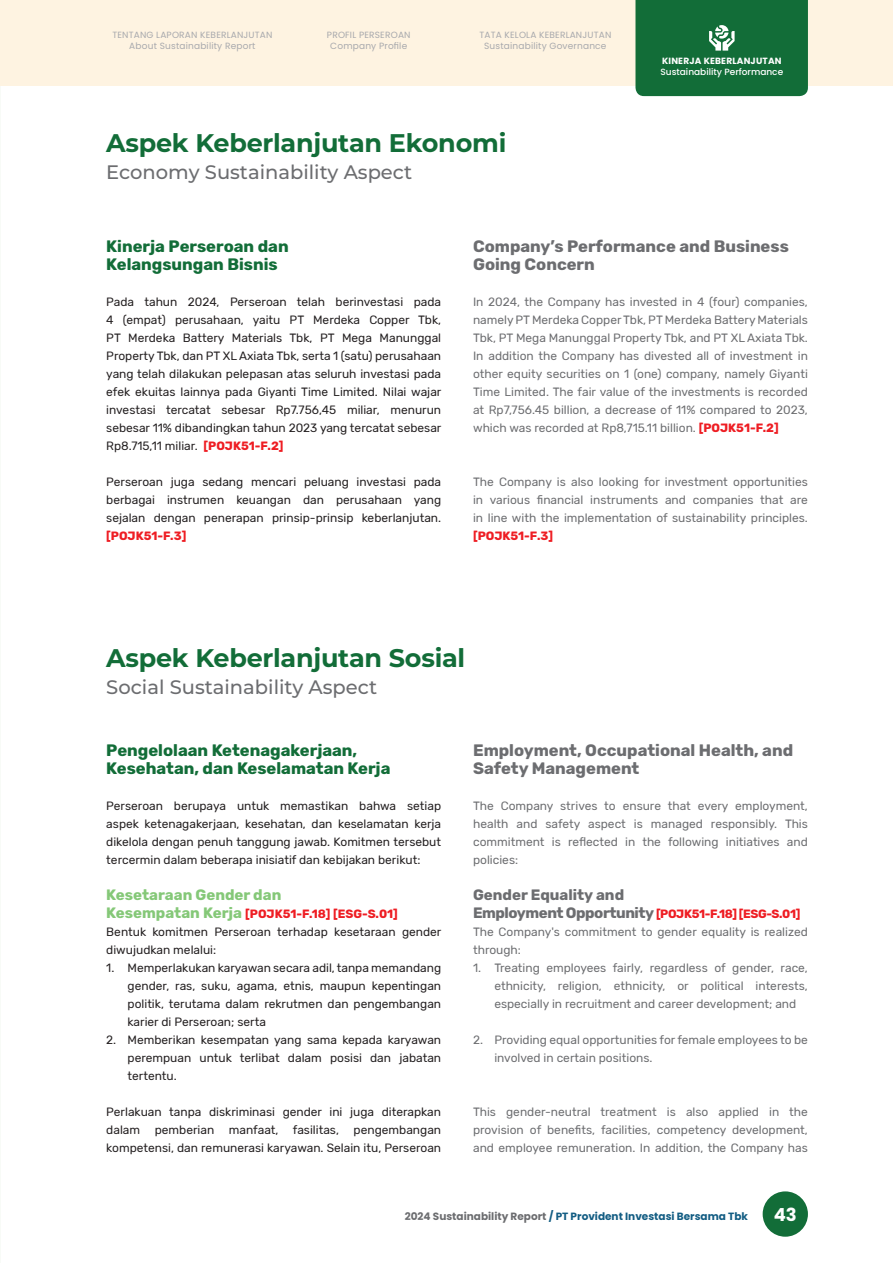
<style>
.page{position:relative;width:893px;height:1263px;background:#fff}
.page>*{position:absolute;margin:0;border:0;box-sizing:border-box;transform-origin:0 0}
.JUDUL_BESAR_ID{font:700 25.5px "Montserrat";letter-spacing:-.01em;color:#126d38}
.JUDUL_BESAR_EN{font:500 19.5px "Montserrat";color:#6c6d70}
.t1{font:700 18px "Poppins";color:#fff}
.Sub_1_ID{font:700 16.5px/18px "Rubik";color:#126d38}
.Sub_1_EN{font:700 16.5px/18px "Rubik";color:#6c6d70}
.Sub_2_ID{font:700 15px "Rubik";color:#85c878}
.Sub_2_EN{font:700 15px "Rubik";color:#6c6d70}
.Bodytext_ID{font:12px/18px "Rubik";color:#231f20;text-align:justify}
.Bodytext_EN{font:12px/18px "Rubik";color:#6c6d70;text-align:justify}
.Tab_1_ID{font:12px/18px "Rubik";color:#231f20;text-align:justify}
.Tab_1_EN{font:12px/18px "Rubik";color:#6c6d70;text-align:justify}
.Sub_2_EN-2{font:700 12px "Rubik";letter-spacing:-.03em;color:#ee1d23}
.Sub_2_ID-2{font:700 12px "Rubik";color:#ee1d23}
.t2{font:700 10.5px "Poppins";color:#135d83}
.t3{font:9px/10.5px "Poppins";letter-spacing:.02em;color:#a8a9ad;text-align:center}
.t4{font:500 9px "Poppins";color:#fff}
.t5{font:700 9px "Poppins";letter-spacing:.02em;color:#fff}
.s1{font-weight:700;color:#ee1d23}
.s2{font-size:15px;color:#85c878}
.s3{font-size:15px;color:#6c6d70}
.s4{color:#6c6d70}
</style>
<div class="page">
<div style="left:0;top:0;width:893px;height:86px;background:#fef3e1"></div>
<div style="left:763px;top:1191px;width:45px;height:46px;background:#126d38;border-radius:50%"></div>
<div style="left:635px;top:0;width:173px;height:96px;background:#126d38"></div>
<p class="t3" style="left:112px;top:30px;width:162px">TENTANG LAPORAN KEBERLANJUTAN<br>About Sustainability Report</p>
<p class="t3" style="left:327px;top:30px;width:85px">PROFIL PERSEROAN<br>Company Profile</p>
<p class="t3" style="left:479px;top:30px;width:133px">TATA KELOLA KEBERLANJUTAN<br>Sustainability Governance</p>
<p class="JUDUL_BESAR_ID" style="left:106px;top:125px;width:402px">Aspek Keberlanjutan Ekonomi</p>
<p class="JUDUL_BESAR_EN" style="left:106px;top:159px;width:307px">Economy Sustainability Aspect</p>
<p class="t5" style="left:662px;top:56px;width:121px">KINERJA KEBERLANJUTAN</p>
<p class="t4" style="left:660px;top:66px;width:124px">Sustainability Performance</p>
<p class="Sub_1_ID" style="left:106px;top:238px;width:184px">Kinerja Perseroan dan<br>Kelangsungan Bisnis</p>
<p class="Bodytext_ID" style="left:106px;top:293px;width:337px">Pada tahun 2024, Perseroan telah berinvestasi pada 4 (empat) perusahaan, yaitu PT Merdeka Copper Tbk, PT Merdeka Battery Materials Tbk, PT Mega Manunggal Property Tbk, dan PT XL Axiata Tbk, serta 1 (satu) perusahaan yang telah dilakukan pelepasan atas seluruh investasi pada efek ekuitas lainnya pada Giyanti Time Limited. Nilai wajar investasi tercatat sebesar Rp7.756,45 miliar, menurun sebesar 11% dibandingkan tahun 2023 yang tercatat sebesar Rp8.715,11 miliar. <span class="s1">[POJK51-F.2]</span></p>
<p class="Bodytext_ID" style="left:106px;top:473px;width:336px">Perseroan juga sedang mencari peluang investasi pada berbagai instrumen keuangan dan perusahaan yang sejalan dengan penerapan prinsip-prinsip keberlanjutan. <span class="s1">[POJK51-F.3]</span></p>
<p class="Sub_1_EN" style="left:473px;top:238px;width:317px">Company’s Performance and Business<br>Going Concern</p>
<p class="Bodytext_EN" style="left:473px;top:293px;width:336px">In 2024, the Company has invested in 4 (four) companies, namely PT Merdeka Copper Tbk, PT Merdeka Battery Materials Tbk, PT Mega Manunggal Property Tbk, and PT XL Axiata Tbk.<br>In addition the Company has divested all of investment in other equity securities on 1 (one) company, namely Giyanti Time Limited. The fair value of the investments is recorded at Rp7,756.45 billion, a decrease of 11% compared to 2023, which was recorded at Rp8,715.11 billion. <span class="s1">[POJK51-F.2]</span></p>
<p class="Bodytext_EN" style="left:473px;top:473px;width:336px">The Company is also looking for investment opportunities in various financial instruments and companies that are in line with the implementation of sustainability principles. <span class="s1">[POJK51-F.3]</span></p>
<p class="JUDUL_BESAR_ID" style="left:106px;top:639px;width:360px">Aspek Keberlanjutan Sosial</p>
<p class="JUDUL_BESAR_EN" style="left:106px;top:673px;width:272px">Social Sustainability Aspect</p>
<p class="Sub_1_ID" style="left:106px;top:742px;width:286px">Pengelolaan Ketenagakerjaan,<br>Kesehatan, dan Keselamatan Kerja</p>
<p class="Bodytext_ID" style="left:106px;top:797px;width:336px">Perseroan berupaya untuk memastikan bahwa setiap aspek ketenagakerjaan, kesehatan, dan keselamatan kerja dikelola dengan penuh tanggung jawab. Komitmen tersebut tercermin dalam beberapa inisiatif dan kebijakan berikut:</p>
<p class="Sub_2_ID" style="left:106px;top:886px;width:177px">Kesetaraan Gender dan</p>
<p class="Sub_2_ID-2" style="left:106px;top:907px;width:293px"><span class="s2">Kesempatan Kerja</span> [POJK51-F.18] [ESG-S.01]</p>
<p class="Bodytext_ID" style="left:106px;top:923px;width:337px">Bentuk komitmen Perseroan terhadap kesetaraan gender diwujudkan melalui:</p>
<p class="Tab_1_ID" style="left:128px;top:959px;width:315px;text-indent:-21px">1. Memperlakukan karyawan secara adil, tanpa memandang gender, ras, suku, agama, etnis, maupun kepentingan politik, terutama dalam rekrutmen dan pengembangan karier di Perseroan; serta</p>
<p class="Tab_1_ID" style="left:128px;top:1031px;width:315px;text-indent:-21px">2. Memberikan kesempatan yang sama kepada karyawan perempuan untuk terlibat dalam posisi dan jabatan tertentu.</p>
<p class="Bodytext_ID" style="left:106px;top:1103px;width:336px">Perlakuan tanpa diskriminasi gender ini juga diterapkan dalam pemberian manfaat, fasilitas, pengembangan kompetensi, dan remunerasi karyawan. Selain itu, Perseroan</p>
<p class="Sub_1_EN" style="left:473px;top:742px;width:322px">Employment, Occupational Health, and<br>Safety Management</p>
<p class="Bodytext_EN" style="left:473px;top:797px;width:336px">The Company strives to ensure that every employment, health and safety aspect is managed responsibly. This commitment is reflected in the following initiatives and policies:</p>
<p class="Sub_2_EN" style="left:473px;top:886px;width:153px">Gender Equality and</p>
<p class="Sub_2_EN-2" style="left:473px;top:907px;width:329px"><span class="s3">Employment Opportunity</span> [POJK51-F.18] [ESG-S.01]</p>
<p class="Bodytext_EN" style="left:473px;top:923px;width:336px">The Company's commitment to gender equality is realized through:</p>
<p class="Tab_1_EN" style="left:494px;top:959px;width:315px;text-indent:-21px">1. Treating employees fairly, regardless of gender, race, ethnicity, religion, ethnicity, or political interests, especially in recruitment and career development; and</p>
<p class="Tab_1_EN" style="left:494px;top:1031px;width:315px;text-indent:-21px">2. Providing equal opportunities for female employees to be involved in certain positions.</p>
<p class="Bodytext_EN" style="left:473px;top:1103px;width:336px">This gender-neutral treatment is also applied in the provision of benefits, facilities, competency development, and employee remuneration. In addition, the Company has</p>
<p class="t2" style="left:405px;top:1210px;width:345px"><span class="s4">2024 Sustainability Report</span> / PT Provident Investasi Bersama Tbk</p>
<h3 class="t1" style="left:774px;top:1204px;width:25px">43</h3>
</div>
